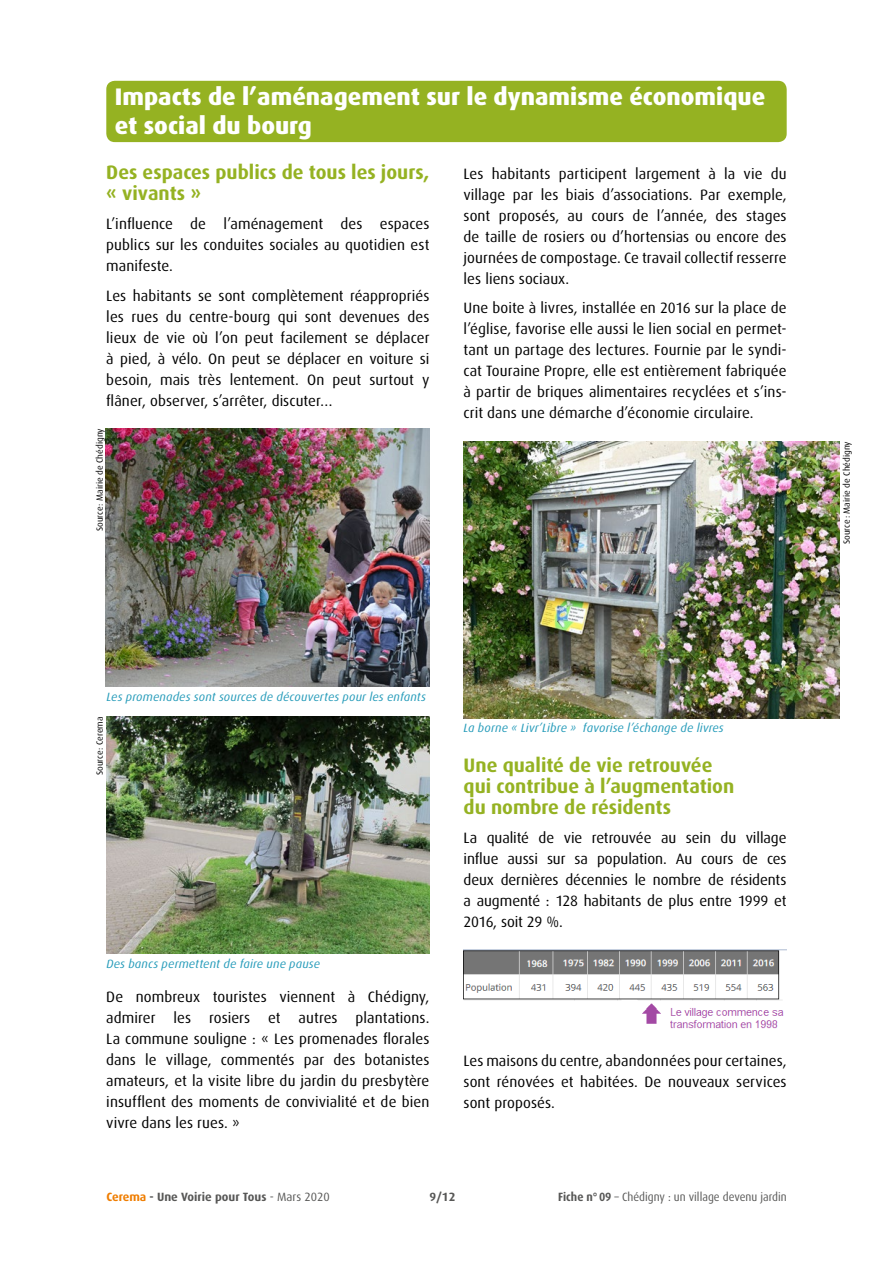
<style>
.page{position:relative;width:893px;height:1263px;background:#fff}
.page>*{position:absolute;margin:0;border:0;box-sizing:border-box;transform-origin:0 0}
.Titre_1{font:800 24px/28.8px "Dax OT";color:#fff}
.Titre_2{font:700 19.5px/21px "Dax OT";color:#95b222}
.corps_de_texte{font:15px/21px "Dax OT";letter-spacing:.005em;color:#000;text-align:justify}
.légende{font:italic 12px "Dax OT";letter-spacing:.015em;color:#279cba}
.t1{font:12px "Dax OT";color:#575756;scale:.93 1}
.t2{font:700 12px "Dax OT";color:#575756}
.Source{font:9px "Dax OT";color:#000}
.s1{color:#ef7d00}
.s2{font-weight:400}
.s3{font-weight:700}
</style>
<div class="page">
<div style="left:106px;top:81px;width:681px;height:61px;background:#95b222;border-radius:9px"></div>
<img style="left:106px;top:428px;width:324px;height:258px">
<img style="left:106px;top:716px;width:323px;height:237px">
<img style="left:463px;top:441px;width:377px;height:278px">
<img style="left:463px;top:949px;width:324px;height:80px">
<p class="Titre_1" style="left:115px;top:82px;width:652px">Impacts de l’aménagement sur le dynamisme économique et social du bourg</p>
<p class="Titre_2" style="left:106px;top:162px;width:325px">Des espaces publics de tous les jours, « vivants »</p>
<p class="corps_de_texte" style="left:106px;top:214px;width:325px">L’influence de l’aménagement des espaces publics sur les conduites sociales au quotidien est manifeste.</p>
<p class="corps_de_texte" style="left:106px;top:285px;width:325px">Les habitants se sont complètement réappropriés les rues du centre-bourg qui sont devenues des lieux de vie où l’on peut facilement se déplacer à pied, à vélo. On peut se déplacer en voiture si besoin, mais très lentement. On peut surtout y flâner, observer, s’arrêter, discuter…</p>
<p class="corps_de_texte" style="left:463px;top:163px;width:325px">Les habitants participent largement à la vie du village par les biais d’associations. Par exemple, sont proposés, au cours de l’année, des stages de taille de rosiers ou d’hortensias ou encore des journées de compostage. Ce travail collectif resserre les liens sociaux.</p>
<p class="corps_de_texte" style="left:463px;top:298px;width:325px">Une boite à livres, installée en 2016 sur la place de l’église, favorise elle aussi le lien social en permet&shy;tant un partage des lectures. Fournie par le syndi&shy;cat Touraine Propre, elle est entièrement fabriquée à partir de briques alimentaires recyclées et s’ins&shy;crit dans une démarche d’économie circulaire.</p>
<p class="Source" style="left:95px;top:531px;width:104px;rotate:-90deg">Source: Mairie de Chédigny</p>
<p class="Source" style="left:842px;top:544px;width:104px;rotate:-90deg">Source: Mairie de Chédigny</p>
<p class="légende" style="left:106px;top:690px;width:321px">Les promenades sont sources de découvertes pour les enfants</p>
<p class="Source" style="left:95px;top:775px;width:60px;rotate:-90deg">Source: Cerema</p>
<p class="légende" style="left:463px;top:722px;width:262px">La borne « Livr’Libre » favorise l’échange de livres</p>
<p class="Titre_2" style="left:463px;top:754px;width:272px">Une qualité de vie retrouvée qui contribue à l’augmentation du nombre de résidents</p>
<p class="corps_de_texte" style="left:463px;top:828px;width:325px">La qualité de vie retrouvée au sein du village influe aussi sur sa population. Au cours de ces deux dernières décennies le nombre de résidents a augmenté : 128 habitants de plus entre 1999 et 2016, soit 29 %.</p>
<p class="légende" style="left:106px;top:957px;width:215px">Des bancs permettent de faire une pause</p>
<p class="corps_de_texte" style="left:106px;top:987px;width:325px">De nombreux touristes viennent à Chédigny, admirer les rosiers et autres plantations.<br>La commune souligne : « Les promenades florales dans le village, commentés par des botanistes amateurs, et la visite libre du jardin du presbytère insufflent des moments de convivialité et de bien vivre dans les rues. »</p>
<p class="corps_de_texte" style="left:463px;top:1050px;width:325px">Les maisons du centre, abandonnées pour certaines, sont rénovées et habitées. De nouveaux services sont proposés.</p>
<p class="t2" style="left:106px;top:1190px;width:225px"><span class="s1">Cerema</span> - Une Voirie pour Tous <span class="s2">- Mars 2020</span></p>
<p class="t2" style="left:430px;top:1190px;width:27px">9/12</p>
<p class="t1" style="left:558px;top:1190px;width:247px"><span class="s3">Fiche n°09</span> – Chédigny : un village devenu jardin</p>
</div>
